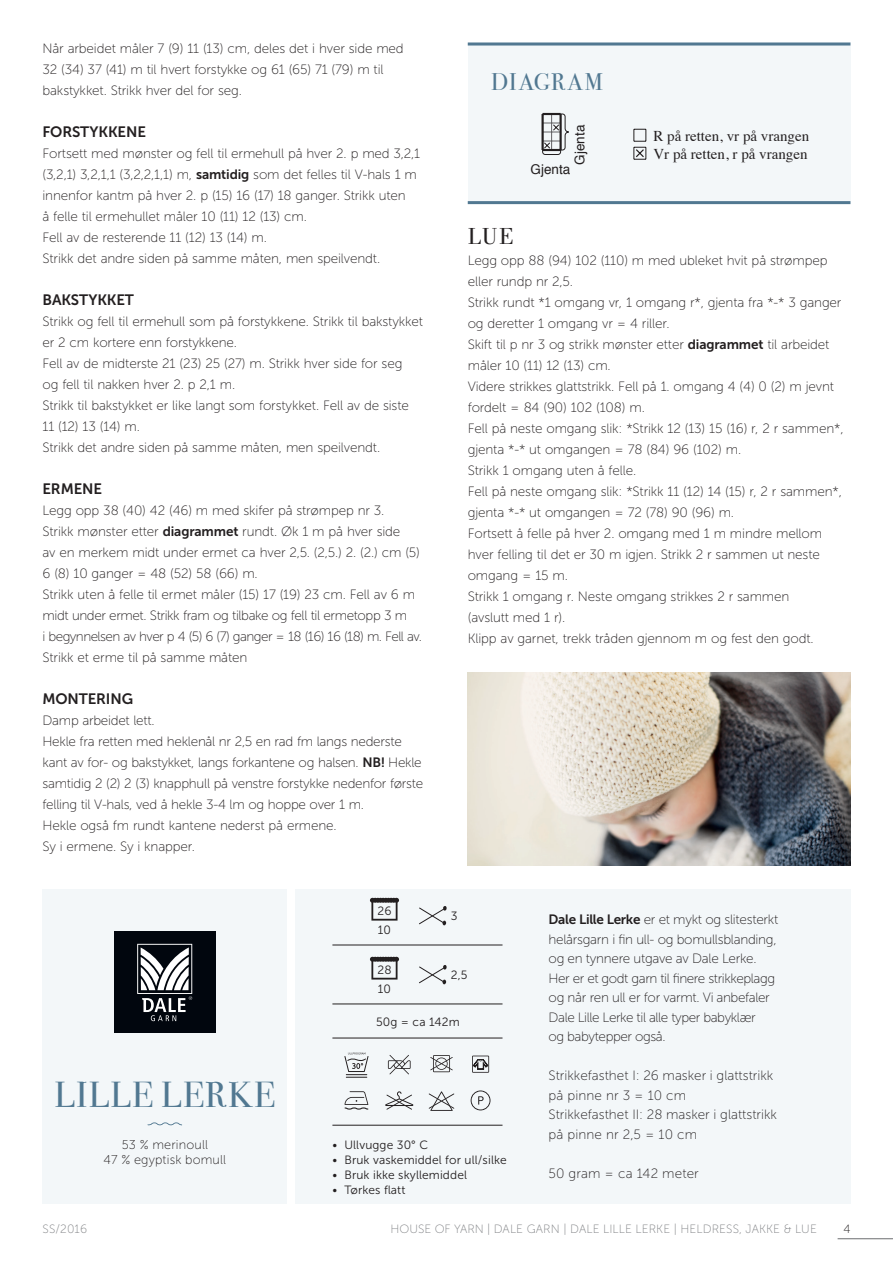
<style>
.page{position:relative;width:893px;height:1263px;background:#fff}
.page>*{position:absolute;margin:0;border:0;box-sizing:border-box;transform-origin:0 0}
.t1{font:36px "Bodoni Svty Two ITCTT";letter-spacing:.04em;color:#517891}
.t2{font:24px "Bodoni Svty Two ITCTT";letter-spacing:.07em;color:#517891}
.Innhold_-_Venstresti{font:24px "Bodoni";color:#231f20}
.t3{font:15px/18px "Times";color:#231f20}
.Innhold_-_Venstresti-2{font:15px "Museo Sans 700";letter-spacing:-.01em;color:#231f20}
.Innhold_-_Venstresti-3{font:13.5px/21px "Museo Sans 100";letter-spacing:-.01em;color:#231f20}
.Innhold_-_Venstresti-4{font:13.5px/21px "Museo Sans 100";letter-spacing:-.03em;color:#231f20}
.Innhold_-_Venstresti-5{font:13.5px "Museo Sans 100";letter-spacing:-.04em;color:#231f20}
.Innhold_-_Venstresti-6{font:13.5px "Museo Sans 100";letter-spacing:.01em;color:#231f20}
.t4{font:13.5px "Helvetica";color:#231f20}
.t5{font:12.75px "Museo Sans 100";letter-spacing:.01em;color:#231f20}
.t6{font:12px "Museo Sans 300";letter-spacing:.01em;color:#231f20}
.t7{font:12px "Museo Sans 100";letter-spacing:.01em;color:#808285}
.t8{font:12px "Museo Sans 100";color:#231f20}
.s1{font-family:"Museo Sans 700"}
</style>
<div class="page">
<hr style="left:838px;top:1238px;width:55px;height:1px;background:#6c6d70">
<div style="left:468px;top:43px;width:382px;height:161px;background:#f3f7f9"></div>
<hr style="left:468px;top:43px;width:382px;height:3px;background:#517891">
<hr style="left:468px;top:201px;width:382px;height:3px;background:#517891">
<svg style="left:541px;top:113px;width:28px;height:42px"></svg>
<svg style="left:634px;top:129px;width:13px;height:31px"></svg>
<img style="left:468px;top:673px;width:382px;height:192px">
<div style="left:295px;top:889px;width:555px;height:314px;background:#f3f7f9"></div>
<div style="left:43px;top:889px;width:244px;height:314px;background:#f3f7f9"></div>
<div style="left:114px;top:931px;width:102px;height:102px;background:#01060e"></div>
<svg style="left:137px;top:944px;width:55px;height:77px"></svg>
<svg style="left:148px;top:1122px;width:34px;height:4px"></svg>
<svg style="left:419px;top:906px;width:28px;height:19px"></svg>
<svg style="left:419px;top:965px;width:28px;height:19px"></svg>
<svg style="left:370px;top:898px;width:29px;height:22px"></svg>
<svg style="left:370px;top:957px;width:29px;height:22px"></svg>
<hr style="left:332px;top:945px;width:170px;height:1px;background:#231f20">
<hr style="left:332px;top:1004px;width:170px;height:1px;background:#231f20">
<hr style="left:332px;top:1038px;width:170px;height:1px;background:#231f20">
<svg style="left:471px;top:1090px;width:19px;height:20px"></svg>
<svg style="left:345px;top:1091px;width:23px;height:19px"></svg>
<svg style="left:430px;top:1055px;width:23px;height:17px"></svg>
<svg style="left:429px;top:1091px;width:25px;height:20px"></svg>
<hr style="left:332px;top:1125px;width:170px;height:1px;background:#231f20">
<svg style="left:388px;top:1055px;width:23px;height:19px"></svg>
<svg style="left:344px;top:1052px;width:25px;height:26px"></svg>
<svg style="left:385px;top:1091px;width:28px;height:19px"></svg>
<svg style="left:472px;top:1055px;width:17px;height:18px"></svg>
<p class="Innhold_-_Venstresti-3" style="left:43px;top:38px;width:363px">Når arbeidet måler 7 (9) 11 (13) cm, deles det i hver side med</p>
<p class="Innhold_-_Venstresti-3" style="left:43px;top:59px;width:343px">32 (34) 37 (41) m til hvert forstykke og 61 (65) 71 (79) m til bakstykket. Strikk hver del for seg.</p>
<p class="Innhold_-_Venstresti-2" style="left:43px;top:123px;width:105px">FORSTYKKENE</p>
<p class="Innhold_-_Venstresti-3" style="left:43px;top:143px;width:379px">Fortsett med mønster og fell til ermehull på hver 2. p med 3,2,1 (3,2,1) 3,2,1,1 (3,2,2,1,1) m, <span class="s1">samtidig</span> som det felles til V-hals 1 m innenfor kantm på hver 2. p (15) 16 (17) 18 ganger. Strikk uten</p>
<p class="Innhold_-_Venstresti-3" style="left:43px;top:206px;width:266px">å felle til ermehullet måler 10 (11) 12 (13) cm.</p>
<p class="Innhold_-_Venstresti-3" style="left:43px;top:227px;width:226px">Fell av de resterende 11 (12) 13 (14) m.</p>
<p class="Innhold_-_Venstresti-3" style="left:43px;top:248px;width:339px">Strikk det andre siden på samme måten, men speilvendt.</p>
<p class="Innhold_-_Venstresti-2" style="left:43px;top:291px;width:93px">BAKSTYKKET</p>
<p class="Innhold_-_Venstresti-3" style="left:43px;top:311px;width:382px">Strikk og fell til ermehull som på forstykkene. Strikk til bakstykket er 2 cm kortere enn forstykkene.</p>
<p class="Innhold_-_Venstresti-3" style="left:43px;top:353px;width:361px">Fell av de midterste 21 (23) 25 (27) m. Strikk hver side for seg</p>
<p class="Innhold_-_Venstresti-3" style="left:43px;top:374px;width:194px">og fell til nakken hver 2. p 2,1 m.</p>
<p class="Innhold_-_Venstresti-3" style="left:43px;top:395px;width:368px">Strikk til bakstykket er like langt som forstykket. Fell av de siste</p>
<p class="Innhold_-_Venstresti-3" style="left:43px;top:416px;width:99px">11 (12) 13 (14) m.</p>
<p class="Innhold_-_Venstresti-3" style="left:43px;top:437px;width:339px">Strikk det andre siden på samme måten, men speilvendt.</p>
<p class="Innhold_-_Venstresti-2" style="left:43px;top:480px;width:61px">ERMENE</p>
<p class="Innhold_-_Venstresti-3" style="left:43px;top:500px;width:343px">Legg opp 38 (40) 42 (46) m med skifer på strømpep nr 3.</p>
<p class="Innhold_-_Venstresti-3" style="left:43px;top:521px;width:359px">Strikk mønster etter <span class="s1">diagrammet</span> rundt. Øk 1 m på hver side</p>
<p class="Innhold_-_Venstresti-3" style="left:43px;top:542px;width:379px">av en merkem midt under ermet ca hver 2,5. (2,5.) 2. (2.) cm (5)</p>
<p class="Innhold_-_Venstresti-3" style="left:43px;top:563px;width:217px">6 (8) 10 ganger = 48 (52) 58 (66) m.</p>
<p class="Innhold_-_Venstresti-4" style="left:43px;top:584px;width:374px">Strikk uten å felle til ermet måler (15) 17 (19) 23 cm. Fell av 6 m midt under ermet. Strikk fram og tilbake og fell til ermetopp 3 m</p>
<p class="Innhold_-_Venstresti-5" style="left:43px;top:629px;width:381px">i begynnelsen av hver p 4 (5) 6 (7) ganger = 18 (16) 16 (18) m. Fell av.</p>
<p class="Innhold_-_Venstresti-3" style="left:43px;top:647px;width:206px">Strikk et erme til på samme måten</p>
<p class="Innhold_-_Venstresti-2" style="left:43px;top:690px;width:92px">MONTERING</p>
<p class="Innhold_-_Venstresti-3" style="left:43px;top:710px;width:114px">Damp arbeidet lett.</p>
<p class="Innhold_-_Venstresti-3" style="left:43px;top:731px;width:382px">Hekle fra retten med heklenål nr 2,5 en rad fm langs nederste kant av for- og bakstykket, langs forkantene og halsen. <span class="s1">NB!</span> Hekle samtidig 2 (2) 2 (3) knapphull på venstre forstykke nedenfor første felling til V-hals, ved å hekle 3-4 lm og hoppe over 1 m.</p>
<p class="Innhold_-_Venstresti-3" style="left:43px;top:815px;width:296px">Hekle også fm rundt kantene nederst på ermene.</p>
<p class="Innhold_-_Venstresti-3" style="left:43px;top:836px;width:154px">Sy i ermene. Sy i knapper.</p>
<p class="t2" style="left:491px;top:62px;width:113px">DIAGRAM</p>
<p class="t4" style="left:569px;top:165px;width:41px;rotate:-90deg">Gjenta</p>
<p class="t3" style="left:653px;top:126px;width:157px">R på retten, vr på vrangen<br>Vr på retten, r på vrangen</p>
<p class="t4" style="left:531px;top:159px;width:41px">Gjenta</p>
<p class="Innhold_-_Venstresti" style="left:468px;top:223px;width:48px">LUE</p>
<p class="Innhold_-_Venstresti-3" style="left:468px;top:250px;width:361px">Legg opp 88 (94) 102 (110) m med ubleket hvit på strømpep eller rundp nr 2,5.</p>
<p class="Innhold_-_Venstresti-3" style="left:468px;top:292px;width:375px">Strikk rundt *1 omgang vr, 1 omgang r*, gjenta fra *-* 3 ganger og deretter 1 omgang vr = 4 riller.</p>
<p class="Innhold_-_Venstresti-3" style="left:468px;top:334px;width:363px">Skift til p nr 3 og strikk mønster etter <span class="s1">diagrammet</span> til arbeidet måler 10 (11) 12 (13) cm.</p>
<p class="Innhold_-_Venstresti-3" style="left:468px;top:376px;width:368px">Videre strikkes glattstrikk. Fell på 1. omgang 4 (4) 0 (2) m jevnt fordelt = 84 (90) 102 (108) m.</p>
<p class="Innhold_-_Venstresti-3" style="left:468px;top:418px;width:377px">Fell på neste omgang slik: *Strikk 12 (13) 15 (16) r, 2 r sammen*, gjenta *-* ut omgangen = 78 (84) 96 (102) m.</p>
<p class="Innhold_-_Venstresti-3" style="left:468px;top:460px;width:170px">Strikk 1 omgang uten å felle.</p>
<p class="Innhold_-_Venstresti-3" style="left:468px;top:481px;width:376px">Fell på neste omgang slik: *Strikk 11 (12) 14 (15) r, 2 r sammen*, gjenta *-* ut omgangen = 72 (78) 90 (96) m.</p>
<p class="Innhold_-_Venstresti-3" style="left:468px;top:523px;width:356px">Fortsett å felle på hver 2. omgang med 1 m mindre mellom</p>
<p class="Innhold_-_Venstresti-3" style="left:468px;top:544px;width:354px">hver felling til det er 30 m igjen. Strikk 2 r sammen ut neste omgang = 15 m.</p>
<p class="Innhold_-_Venstresti-3" style="left:468px;top:586px;width:323px">Strikk 1 omgang r. Neste omgang strikkes 2 r sammen</p>
<p class="Innhold_-_Venstresti-3" style="left:468px;top:607px;width:99px">(avslutt med 1 r).</p>
<p class="Innhold_-_Venstresti-3" style="left:468px;top:628px;width:347px">Klipp av garnet, trekk tråden gjennom m og fest den godt.</p>
<p class="t1" style="left:54px;top:1065px;width:222px">LILLE LERKE</p>
<p class="t5" style="left:122px;top:1137px;width:88px">53 % merinoull</p>
<p class="t5" style="left:104px;top:1152px;width:124px">47 % egyptisk bomull</p>
<p class="t6" style="left:378px;top:904px;width:16px">26</p>
<p class="t6" style="left:378px;top:924px;width:15px">10</p>
<p class="t6" style="left:378px;top:963px;width:16px">28</p>
<p class="t6" style="left:378px;top:983px;width:15px">10</p>
<p class="t6" style="left:451px;top:910px;width:8px">3</p>
<p class="t6" style="left:451px;top:969px;width:18px">2,5</p>
<p class="t6" style="left:376px;top:1015px;width:85px">50g = ca 142m</p>
<p class="t6" style="left:332px;top:1138px;width:97px">• Ullvugge 30° C</p>
<p class="t6" style="left:332px;top:1153px;width:176px">• Bruk vaskemiddel for ull/silke</p>
<p class="t6" style="left:332px;top:1168px;width:136px">• Bruk ikke skyllemiddel</p>
<p class="t6" style="left:332px;top:1184px;width:75px">• Tørkes flatt</p>
<p class="Innhold_-_Venstresti-3" style="left:549px;top:910px;width:231px;line-height:19.5px"><span class="s1">Dale Lille Lerke</span> er et mykt og slitesterkt helårsgarn i fin ull- og bomullsblanding,</p>
<p class="Innhold_-_Venstresti-3" style="left:549px;top:948px;width:209px">og en tynnere utgave av Dale Lerke.</p>
<p class="Innhold_-_Venstresti-4" style="left:549px;top:968px;width:228px">Her er et godt garn til finere strikkeplagg</p>
<p class="Innhold_-_Venstresti-3" style="left:549px;top:987px;width:223px">og når ren ull er for varmt. Vi anbefaler</p>
<p class="Innhold_-_Venstresti-4" style="left:549px;top:1007px;width:209px">Dale Lille Lerke til alle typer babyklær</p>
<p class="Innhold_-_Venstresti-4" style="left:549px;top:1026px;width:118px">og babytepper også.</p>
<p class="Innhold_-_Venstresti-3" style="left:549px;top:1065px;width:226px">Strikkefasthet I: 26 masker i glattstrikk</p>
<p class="Innhold_-_Venstresti-6" style="left:549px;top:1088px;width:139px">på pinne nr 3 = 10 cm</p>
<p class="Innhold_-_Venstresti-3" style="left:549px;top:1104px;width:230px">Strikkefasthet II: 28 masker i glattstrikk</p>
<p class="Innhold_-_Venstresti-6" style="left:549px;top:1127px;width:150px">på pinne nr 2,5 = 10 cm</p>
<p class="Innhold_-_Venstresti-6" style="left:549px;top:1166px;width:152px">50 gram = ca 142 meter</p>
<p class="t7" style="left:43px;top:1222px;width:46px">SS/2016</p>
<p class="t7" style="left:391px;top:1222px;width:428px">HOUSE OF YARN | DALE GARN | DALE LILLE LERKE | HELDRESS, JAKKE &amp; LUE</p>
<p class="t8" style="left:843px;top:1222px;width:9px">4</p>
</div>
